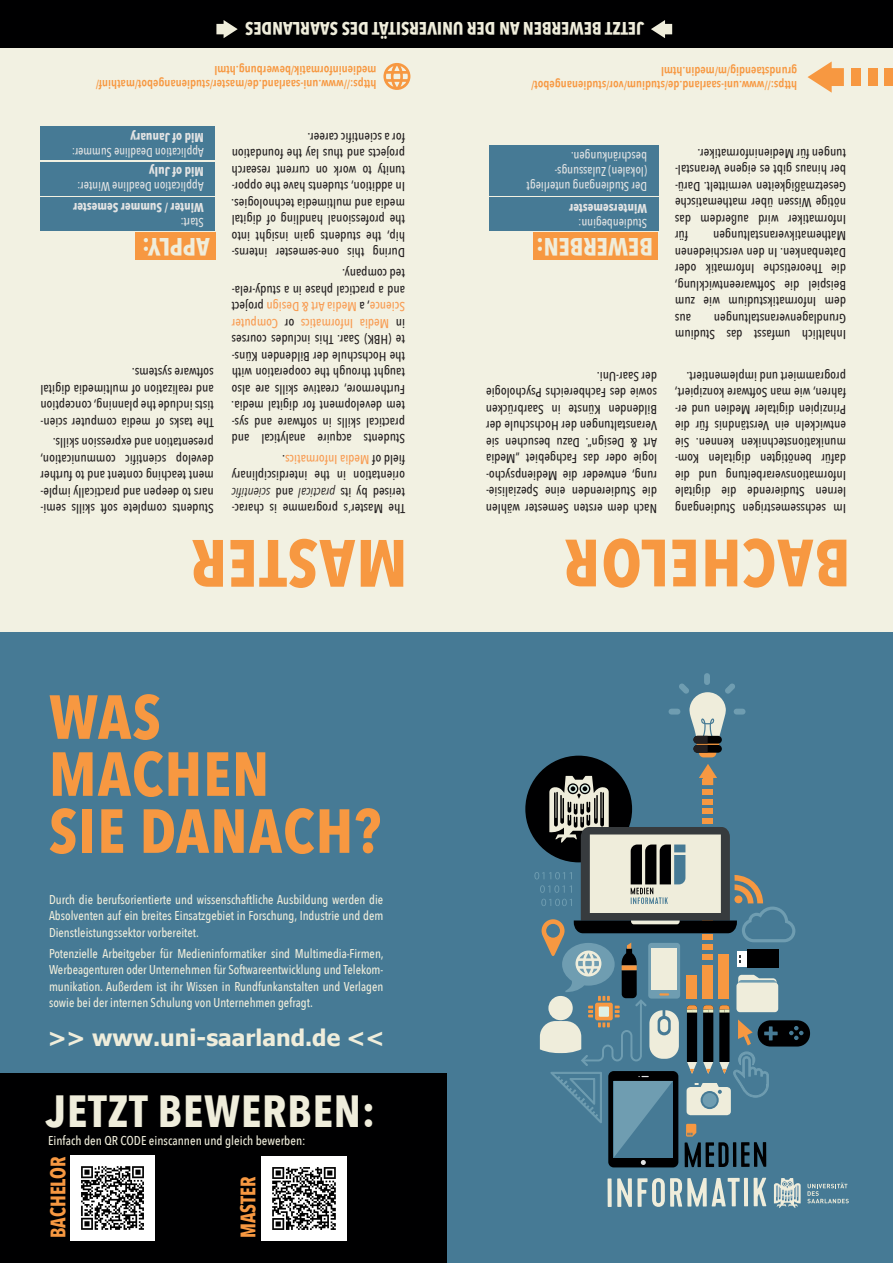
<style>
.page{position:relative;width:893px;height:1263px;background:#467a95}
.page>*{position:absolute;margin:0;border:0;box-sizing:border-box;transform-origin:0 0}
.t1{font:700 66px "Avenir Next Condensed";letter-spacing:.02em;color:#f79841}
.t2{font:700 61.5px "Avenir Next Condensed";letter-spacing:.02em;color:#f79841}
.t3{font:700 45px "Avenir Next Condensed";letter-spacing:.02em;color:#efeddb}
.t4{font:700 25.05px "Avenir Next Condensed";color:#efeddb}
.t5{font:700 22.8px "Tahoma";color:#efeddb}
.t6{font:700 21px "Avenir Next Condensed";color:#f79841;scale:.92 1}
.t7{font:700 18px "Avenir Next Condensed";color:#efeddb}
.t8{font:500 12.9px/16.5px "Avenir Next Condensed";color:#231f20;text-align:justify}
.t9{font:500 12.9px "Avenir Next Condensed";color:#f89c53}
.t10{font:500 12.75px/16.5px "Avenir Next Condensed";color:#efeddb;text-align:justify;scale:.96 1}
.t11{font:500 12.75px "Avenir Next Condensed";color:#e2e3e3;scale:.95 1}
.t12{font:700 12.75px "Avenir Next Condensed";color:#e2e3e3;scale:.95 1}
.t13{font:500 12.75px "Avenir Next Condensed";color:#efeddb}
.t14{font:500 12.75px "Avenir Next Condensed";color:#e2e3e3;scale:.93 1}
.t15{font:600 12px/14.4px "Avenir Next Condensed";color:#f79841}
.s1{color:#f89c53}
.s2{font-weight:400;font-style:italic}
</style>
<div class="page">
<div style="left:0;top:1073px;width:447px;height:190px;background:#000001"></div>
<div style="left:0;top:0;width:893px;height:631px;background:#f2f1e2"></div>
<div style="left:534px;top:233px;width:124px;height:27px;background:#f79841"></div>
<div style="left:489px;top:145px;width:169px;height:50px;background:#467a95"></div>
<div style="left:489px;top:198px;width:169px;height:33px;background:#467a95"></div>
<div style="left:41px;top:162px;width:174px;height:34px;background:#467a95"></div>
<div style="left:135px;top:233px;width:80px;height:27px;background:#f79841"></div>
<div style="left:41px;top:198px;width:174px;height:33px;background:#467a95"></div>
<div style="left:41px;top:127px;width:174px;height:33px;background:#467a95"></div>
<svg style="left:807px;top:61px;width:37px;height:32px"></svg>
<div style="left:851px;top:68px;width:10px;height:18px;background:#f79841"></div>
<div style="left:868px;top:68px;width:10px;height:18px;background:#f79841"></div>
<div style="left:884px;top:68px;width:9px;height:18px;background:#f79841"></div>
<svg style="left:383px;top:63px;width:27px;height:27px"></svg>
<div style="left:525px;top:756px;width:107px;height:106px;background:#000001;border-radius:50%"></div>
<svg style="left:669px;top:673px;width:76px;height:84px"></svg>
<svg style="left:534px;top:764px;width:276px;height:403px"></svg>
<div style="left:607px;top:1178px;width:5px;height:29px;background:#efeddb"></div>
<svg style="left:617px;top:1178px;width:123px;height:29px"></svg>
<hr style="left:744px;top:1178px;width:4px;height:28px;background:#efeddb">
<svg style="left:754px;top:1178px;width:12px;height:28px"></svg>
<svg style="left:774px;top:1178px;width:27px;height:30px"></svg>
<svg style="left:807px;top:1182px;width:42px;height:21px"></svg>
<div style="left:0;top:0;width:893px;height:48px;background:#000001"></div>
<svg style="left:651px;top:20px;width:21px;height:18px"></svg>
<svg style="left:216px;top:20px;width:22px;height:18px"></svg>
<img style="left:71px;top:1156px;width:84px;height:84px">
<img style="left:262px;top:1156px;width:84px;height:84px">
<p class="t7" style="left:644px;top:39px;width:400px;rotate:-180deg">JETZT BEWERBEN AN DER UNIVERSITÄT DES SAARLANDES</p>
<p class="t15" style="left:377px;top:92px;width:282px;rotate:-180deg">https://www.uni-saarland.de/master/studienangebot/mathinf/ medieninformatik/bewerbung.html</p>
<p class="t12" style="left:204px;top:145px;width:79px;rotate:-180deg">Mid of January</p>
<p class="t14" style="left:204px;top:160px;width:143px;rotate:-180deg">Application Deadline Summer:</p>
<p class="t12" style="left:204px;top:179px;width:59px;rotate:-180deg">Mid of July</p>
<p class="t11" style="left:204px;top:194px;width:135px;rotate:-180deg">Application Deadline Winter:</p>
<p class="t12" style="left:204px;top:216px;width:139px;rotate:-180deg">Winter / Summer Semester</p>
<p class="t11" style="left:204px;top:231px;width:26px;rotate:-180deg">Start:</p>
<p class="t4" style="left:210px;top:262px;width:69px;rotate:-180deg">APPLY:</p>
<p class="t8" style="left:214px;top:430px;width:175px;rotate:-180deg">The tasks of media computer scien&shy;tists include the planning, conception and realization of multimedia digital software systems.</p>
<p class="t8" style="left:214px;top:517px;width:175px;rotate:-180deg">Students complete soft skills semi&shy;nars to deepen and practically imple&shy;ment teaching content and to further develop scientific communication, presentation and expression skills.</p>
<p class="t8" style="left:405px;top:261px;width:175px;rotate:-180deg">During this one-semester interns&shy;hip, the students gain insight into the professional handling of digital media and multimedia technologies.<br>In addition, students have the oppor&shy;tunity to work on current research projects and thus lay the foundation for a scientific career.</p>
<p class="t8" style="left:405px;top:331px;width:175px;text-align:left;rotate:-180deg">in<br><span class="s1">Science</span>, a <span class="s1">Media Art &amp; Design</span> project and a practical phase in a study-rela&shy;ted company.</p>
<p class="t8" style="left:405px;top:447px;width:175px;text-align:right;rotate:-180deg">Students acquire analytical and practical skills in software and sys&shy;tem development for digital media.<br>Furthermore, creative skills are also taught through the cooperation with the Hochschule der Bildenden Küns&shy;te (HBK) Saar. This includes courses<br><span class="s1">Computer</span></p>
<p class="t8" style="left:294px;top:331px;width:11px;rotate:-180deg">or</p>
<p class="t9" style="left:389px;top:331px;width:90px;rotate:-180deg">Media Informatics</p>
<p class="t8" style="left:405px;top:517px;width:175px;rotate:-180deg">The Master‘s programme is charac&shy;terised by its <span class="s2">practical</span> and <span class="s2">scientific </span>orientation in the interdisciplinary field of <span class="s1">Media Informatics</span>.</p>
<p class="t1" style="left:407px;top:604px;width:218px;rotate:-180deg">MASTER</p>
<p class="t2" style="left:49px;top:679px;width:113px">WAS</p>
<p class="t2" style="left:49px;top:736px;width:222px">MACHEN</p>
<p class="t2" style="left:49px;top:793px;width:333px">SIE DANACH?</p>
<p class="t10" style="left:49px;top:891px;width:350px">Durch die berufsorientierte und wissenschaftliche Ausbildung werden die Absolventen auf ein breites Einsatzgebiet in Forschung, Industrie und dem Dienstleistungssektor vorbereitet.</p>
<p class="t10" style="left:49px;top:945px;width:350px">Potenzielle Arbeitgeber für Medieninformatiker sind Multimedia-Firmen, Werbeagenturen oder Unternehmen für Softwareentwicklung und Telekom&shy;munikation. Außerdem ist ihr Wissen in Rundfunkanstalten und Verlagen sowie bei der internen Schulung von Unternehmen gefragt.</p>
<p class="t5" style="left:48px;top:1021px;width:338px">&gt;&gt; www.uni-saarland.de &lt;&lt;</p>
<p class="t3" style="left:46px;top:1083px;width:331px">JETZT BEWERBEN:</p>
<p class="t13" style="left:48px;top:1133px;width:259px">Einfach den QR CODE einscannen und gleich bewerben:</p>
<p class="t6" style="left:45px;top:1238px;width:90px;rotate:-90deg">BACHELOR</p>
<p class="t6" style="left:235px;top:1238px;width:68px;rotate:-90deg">MASTER</p>
<p class="t15" style="left:797px;top:93px;width:267px;rotate:-180deg">https://www.uni-saarland.de/studium/vor/studienangebot/ grundstaendig/m/medin.html</p>
<p class="t11" style="left:647px;top:164px;width:82px;rotate:-180deg">beschränkungen.</p>
<p class="t11" style="left:647px;top:179px;width:99px;rotate:-180deg">(lokalen) Zulassungs-</p>
<p class="t11" style="left:647px;top:194px;width:128px;rotate:-180deg">Der Studiengang unterliegt</p>
<p class="t12" style="left:647px;top:216px;width:83px;rotate:-180deg">Wintersemester</p>
<p class="t11" style="left:647px;top:231px;width:74px;rotate:-180deg">Studienbeginn:</p>
<p class="t4" style="left:653px;top:262px;width:118px;rotate:-180deg">BEWERBEN:</p>
<p class="t8" style="left:846px;top:244px;width:172px;text-indent:158px;rotate:-180deg">für Informatiker wird außerdem das nötige Wissen über mathematische Gesetzmäßigkeiten vermittelt. Darü&shy;ber hinaus gibt es eigene Veranstal&shy;tungen für Medieninformatiker.</p>
<p class="t8" style="left:846px;top:327px;width:173px;text-indent:155px;rotate:-180deg">aus dem Informatikstudium wie zum Beispiel die Softwareentwicklung, die Theoretische Informatik oder Datenbanken. In den verschiedenen Mathematikveranstaltungen</p>
<p class="t8" style="left:846px;top:343px;width:172px;rotate:-180deg">Inhaltlich umfasst das Studium<br>Grundlagenveranstaltungen</p>
<p class="t8" style="left:846px;top:517px;width:173px;rotate:-180deg">Im sechssemestrigen Studiengang lernen Studierende die digitale Informationsverarbeitung und die dafür benötigten digitalen Kom&shy;munikationstechniken kennen. Sie entwickeln ein Verständnis für die Prinzipien digitaler Medien und er&shy;fahren, wie man Software konzipiert, programmiert und implementiert.</p>
<p class="t8" style="left:657px;top:517px;width:173px;rotate:-180deg">Nach dem ersten Semester wählen die Studierenden eine Spezialisie&shy;rung, entweder die Medienpsycho&shy;logie oder das Fachgebiet „Media Art &amp; Design“. Dazu besuchen sie Veranstaltungen der Hochschule der Bildenden Künste in Saarbrücken sowie des Fachbereichs Psychologie der Saar-Uni.</p>
<p class="t1" style="left:850px;top:603px;width:288px;rotate:-180deg">BACHELOR</p>
</div>
